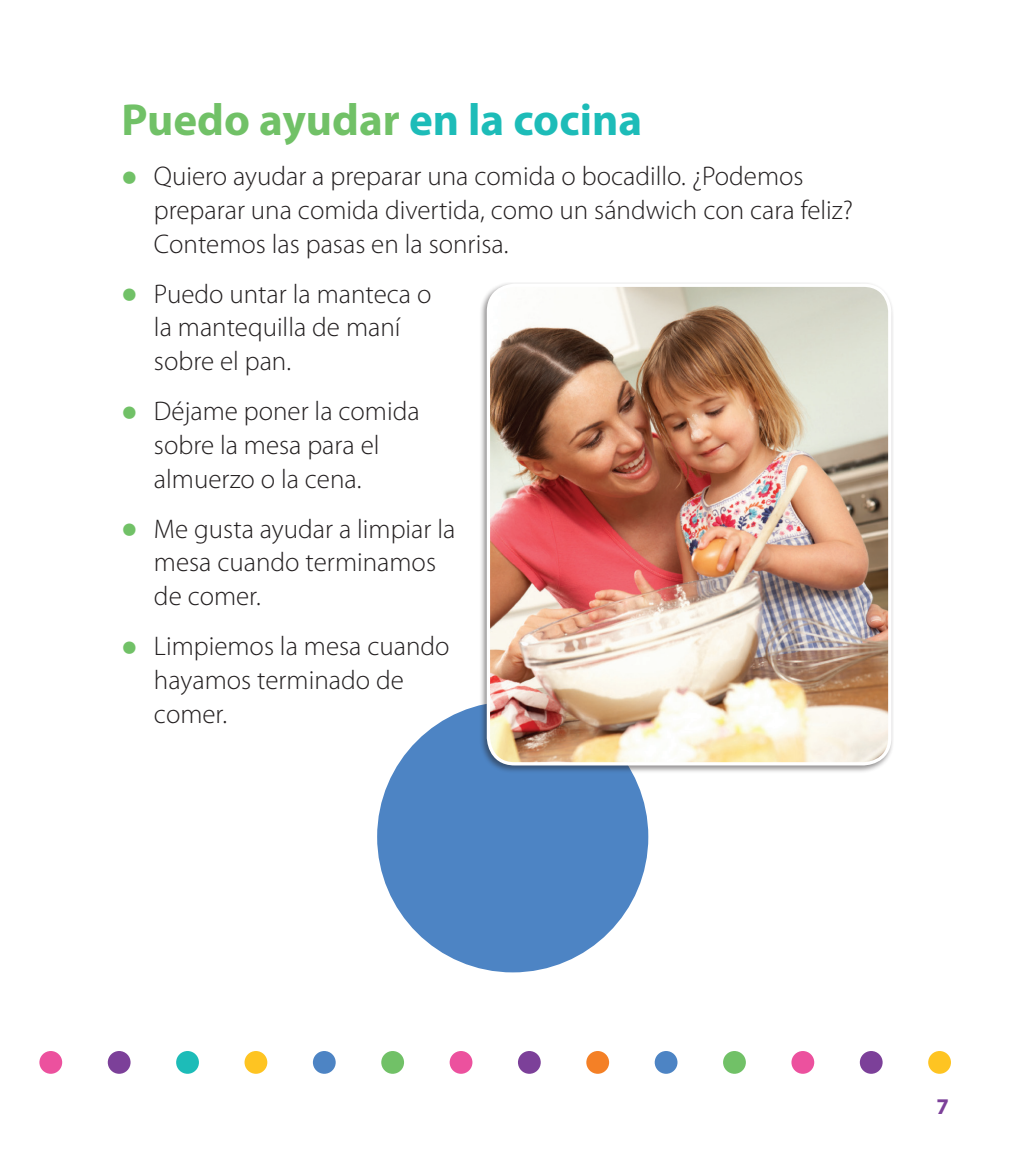
<style>
.page{position:relative;width:1013px;height:1175px;background:#fff}
.page>*{position:absolute;margin:0;border:0;box-sizing:border-box;transform-origin:0 0}
.t1{font:700 45px "Myriad Pro";color:#71c167}
.t2{font:300 27px/33.8px "Myriad Pro";color:#231f20}
.t3{font:700 22.5px "Myriad Pro";color:#7c4099}
.s1{color:#1dbcb8}
.s2{font-weight:700;font-size:47.25px;color:#71c167}
</style>
<div class="page">
<div style="left:377px;top:701px;width:271px;height:271px;background:#4d84c4;border-radius:50%"></div>
<div style="left:479px;top:282px;width:415px;height:492px;background:#231f20;opacity:.5"></div>
<img style="left:488px;top:285px;width:401px;height:479px">
<div style="left:487px;top:283px;width:404px;height:482px;border:3px solid #fff;border-radius:26px"></div>
<div style="left:449px;top:1051px;width:23px;height:22px;background:#ec519e;border-radius:50%"></div>
<div style="left:176px;top:1051px;width:23px;height:22px;background:#1dbcb8;border-radius:50%"></div>
<div style="left:381px;top:1051px;width:23px;height:22px;background:#71c167;border-radius:50%"></div>
<div style="left:244px;top:1051px;width:23px;height:22px;background:#fec422;border-radius:50%"></div>
<div style="left:108px;top:1051px;width:23px;height:22px;background:#7c4099;border-radius:50%"></div>
<div style="left:313px;top:1051px;width:23px;height:22px;background:#4d84c4;border-radius:50%"></div>
<div style="left:39px;top:1051px;width:23px;height:22px;background:#ec519e;border-radius:50%"></div>
<div style="left:928px;top:1051px;width:23px;height:22px;background:#fec422;border-radius:50%"></div>
<div style="left:654px;top:1051px;width:23px;height:22px;background:#4d84c4;border-radius:50%"></div>
<div style="left:859px;top:1051px;width:23px;height:22px;background:#7c4099;border-radius:50%"></div>
<div style="left:723px;top:1051px;width:23px;height:22px;background:#71c167;border-radius:50%"></div>
<div style="left:586px;top:1051px;width:23px;height:22px;background:#f48026;border-radius:50%"></div>
<div style="left:791px;top:1051px;width:23px;height:22px;background:#ec519e;border-radius:50%"></div>
<div style="left:518px;top:1051px;width:22px;height:22px;background:#7c4099;border-radius:50%"></div>
<h1 class="t1" style="left:122px;top:90px;width:522px">Puedo ayudar <span class="s1">en la cocina</span></h1>
<p class="t2" style="left:154px;top:159px;width:700px;text-indent:-32px"><span class="s2">•</span> Quiero ayudar a preparar una comida o bocadillo. ¿Podemos preparar una comida divertida, como un sándwich con cara feliz?<br>Contemos las pasas en la sonrisa.</p>
<p class="t2" style="left:154px;top:276px;width:279px;text-indent:-32px"><span class="s2">•</span> Puedo untar la manteca o la mantequilla de maní sobre el pan.</p>
<p class="t2" style="left:154px;top:394px;width:267px;text-indent:-32px"><span class="s2">•</span> Déjame poner la comida sobre la mesa para el almuerzo o la cena.</p>
<p class="t2" style="left:154px;top:511px;width:303px;text-indent:-32px"><span class="s2">•</span> Me gusta ayudar a limpiar la mesa cuando terminamos de comer.</p>
<p class="t2" style="left:154px;top:629px;width:297px;text-indent:-32px"><span class="s2">•</span> Limpiemos la mesa cuando hayamos terminado de comer.</p>
<p class="t3" style="left:936px;top:1091px;width:14px">7</p>
</div>
